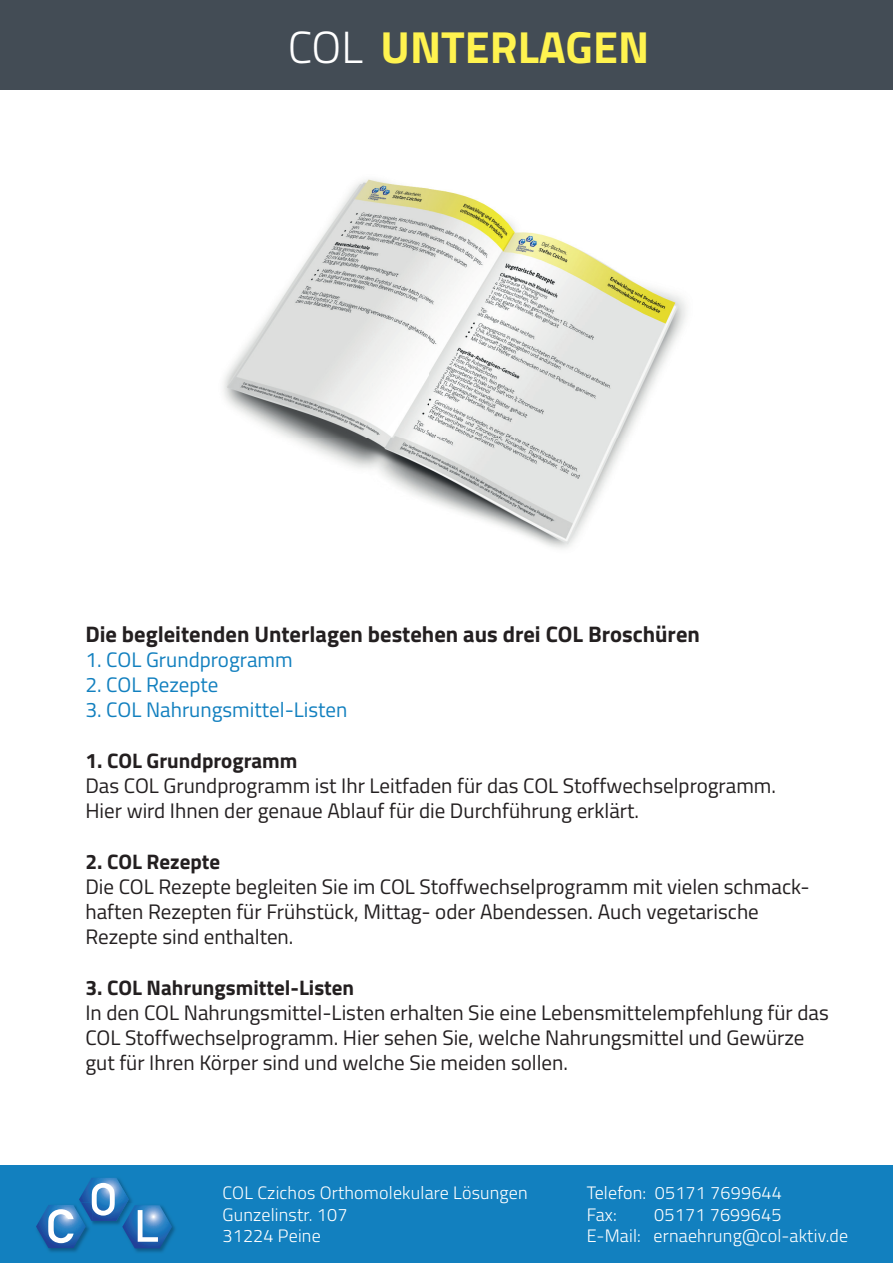
<style>
.page{position:relative;width:893px;height:1263px;background:#fff}
.page>*{position:absolute;margin:0;border:0;box-sizing:border-box;transform-origin:0 0}
.t1{font:700 45px "Titillium";color:#fff34f}
.t2{font:700 22.5px "Titillium";color:#231f20}
.t3{font:21px/25.2px "Titillium";color:#231f20}
.t4{font:21px "Titillium";color:#1280bf}
.t5{font:700 21px "Titillium";color:#231f20}
.t6{font:300 18px/21.6px "Titillium";letter-spacing:.01em;color:#fff}
.s1{font-weight:300;color:#fff}
</style>
<div class="page">
<div style="left:0;top:0;width:893px;height:89px;background:#434c55"></div>
<div style="left:0;top:1165px;width:893px;height:98px;background:#1280bf"></div>
<img style="left:134px;top:1222px;width:41px;height:31px">
<img style="left:47px;top:1248px;width:32px;height:4px">
<svg style="left:36px;top:1178px;width:136px;height:70px"></svg>
<img style="left:223px;top:179px;width:464px;height:370px">
<h1 class="t1" style="left:288px;top:13px;width:363px"><span class="s1">COL</span> UNTERLAGEN</h1>
<p class="t2" style="left:85px;top:617px;width:616px">Die begleitenden Unterlagen bestehen aus drei COL Broschüren</p>
<p class="t4" style="left:85px;top:644px;width:209px">1. COL Grundprogramm</p>
<p class="t4" style="left:85px;top:669px;width:135px">2. COL Rezepte</p>
<p class="t4" style="left:85px;top:695px;width:264px">3. COL Nahrungsmittel-Listen</p>
<p class="t5" style="left:85px;top:744px;width:214px">1. COL Grundprogramm</p>
<p class="t3" style="left:85px;top:772px;width:692px">Das COL Grundprogramm ist Ihr Leitfaden für das COL Stoffwechselprogramm.<br>Hier wird Ihnen der genaue Ablauf für die Durchführung erklärt.</p>
<p class="t5" style="left:85px;top:845px;width:136px">2. COL Rezepte</p>
<p class="t3" style="left:85px;top:873px;width:726px">Die COL Rezepte begleiten Sie im COL Stoffwechselprogramm mit vielen schmack&shy;haften Rezepten für Frühstück, Mittag- oder Abendessen. Auch vegetarische<br>Rezepte sind enthalten.</p>
<p class="t5" style="left:85px;top:971px;width:270px">3. COL Nahrungsmittel-Listen</p>
<p class="t3" style="left:85px;top:999px;width:745px">In den COL Nahrungsmittel-Listen erhalten Sie eine Lebensmittelempfehlung für das<br>COL Stoffwechselprogramm. Hier sehen Sie, welche Nahrungsmittel und Gewürze gut für Ihren Körper sind und welche Sie meiden sollen.</p>
<p class="t6" style="left:223px;top:1181px;width:307px">COL Czichos Orthomolekulare Lösungen<br>Gunzelinstr. 107<br>31224 Peine</p>
<p class="t6" style="left:587px;top:1181px;width:197px">Telefon: 05171 7699644<br>Fax:</p>
<p class="t6" style="left:587px;top:1203px;width:263px;text-align:center">05171 7699645<br>E-Mail: ernaehrung@col-aktiv.de</p>
</div>
